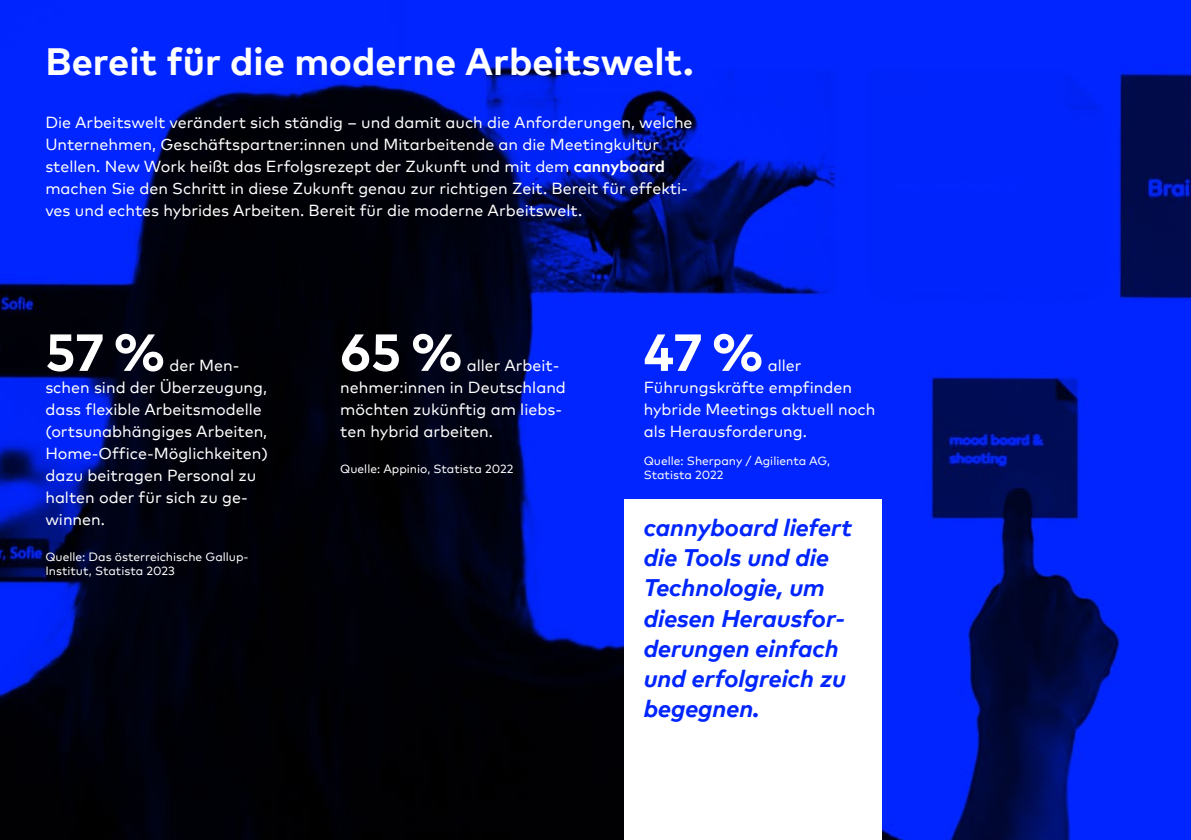
<style>
.page{position:relative;width:1191px;height:840px;background:#fff}
.page>*{position:absolute;margin:0;border:0;box-sizing:border-box;transform-origin:0 0}
.t1{font:700 52px "Mark Pro";color:#fff}
.t2{font:700 38px "Mark Pro";color:#fff}
.t3{font:italic 700 24px/30px "Mark Pro";color:#0025ff}
.t4{font:16px/22px "Mark Pro";color:#fff}
.t5{font:12px/14px "Mark Pro";color:#fff}
.s1{font-weight:700}
</style>
<div class="page">
<img style="left:0;top:0;width:1191px;height:839px">
<div style="left:624px;top:499px;width:257px;height:340px;background:#fff"></div>
<h2 class="t2" style="left:45px;top:33px;width:650px">Bereit für die moderne Arbeitswelt.</h2>
<p class="t4" style="left:45px;top:110px;width:648px">Die Arbeitswelt verändert sich ständig – und damit auch die Anforderungen, welche Unternehmen, Geschäftspartner:innen und Mitarbeitende an die Meetingkultur stellen. New Work heißt das Erfolgsrezept der Zukunft und mit dem <span class="s1">cannyboard </span>machen Sie den Schritt in diese Zukunft genau zur richtigen Zeit. Bereit für effekti&shy;ves und echtes hybrides Arbeiten. Bereit für die moderne Arbeitswelt.</p>
<h1 class="t1" style="left:45px;top:313px;width:121px">57 %</h1>
<p class="t4" style="left:45px;top:353px;width:224px;text-indent:124px">der Men&shy;schen sind der Überzeugung, dass flexible Arbeitsmodelle (ortsunabhängiges Arbeiten,<br>Home-Office-Möglichkeiten) dazu beitragen Personal zu halten oder für sich zu ge&shy;winnen.</p>
<p class="t5" style="left:45px;top:548px;width:205px">Quelle: Das österreichische Gallup-<br>Institut, Statista 2023</p>
<h1 class="t1" style="left:340px;top:313px;width:124px">65 %</h1>
<p class="t4" style="left:340px;top:353px;width:227px;text-indent:126px">aller Arbeit&shy;nehmer:innen in Deutschland möchten zukünftig am liebs&shy;ten hybrid arbeiten.</p>
<p class="t5" style="left:340px;top:460px;width:175px">Quelle: Appinio, Statista 2022</p>
<h1 class="t1" style="left:643px;top:313px;width:121px">47 %</h1>
<p class="t4" style="left:643px;top:353px;width:233px;text-indent:124px">aller<br>Führungskräfte empfinden hybride Meetings aktuell noch als Herausforderung.</p>
<p class="t5" style="left:643px;top:452px;width:188px">Quelle: Sherpany / Agilienta AG,<br>Statista 2022</p>
<h3 class="t3" style="left:643px;top:510px;width:210px">cannyboard liefert die Tools und die<br>Technologie, um diesen Herausfor&shy;derungen einfach und erfolgreich zu begegnen.</h3>
</div>
